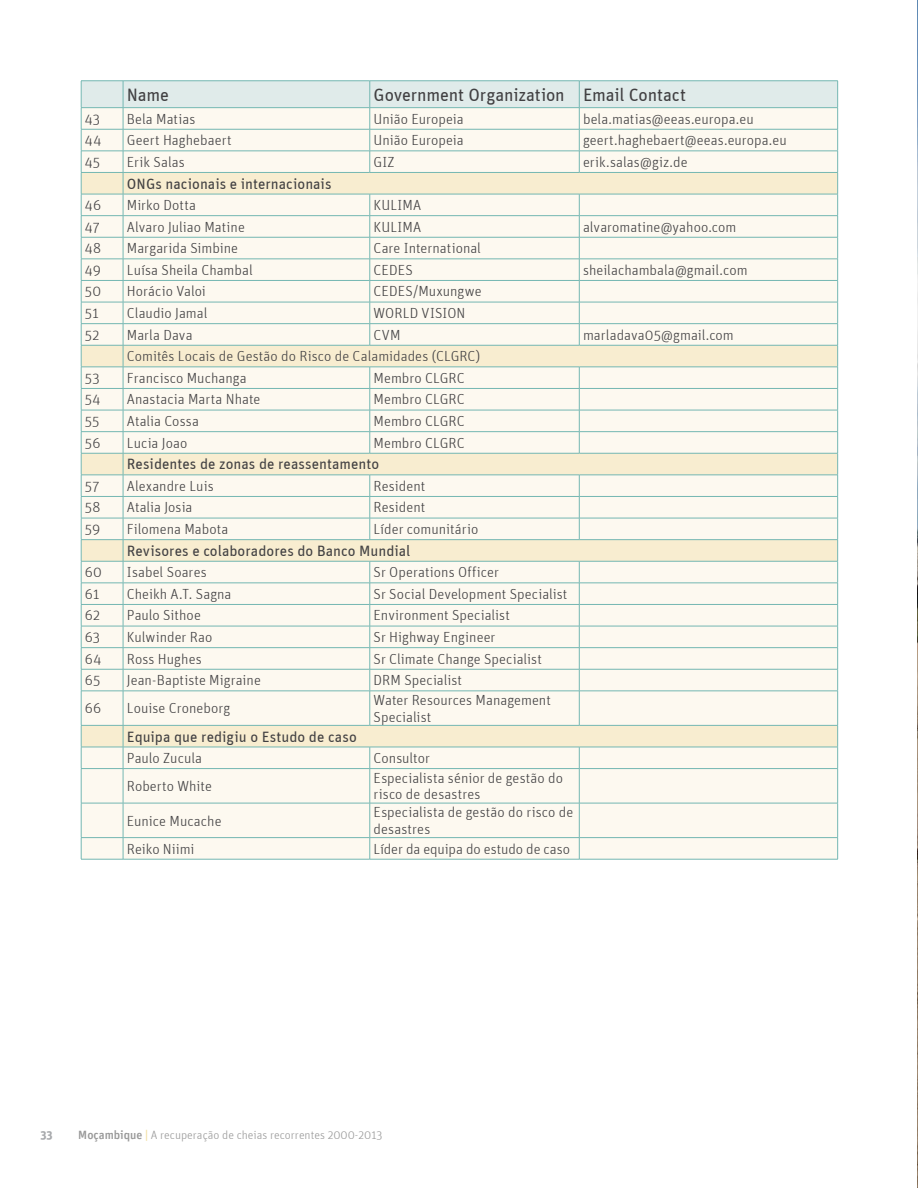
<style>
.page{position:relative;width:918px;height:1188px;background:#fff}
.page>*{position:absolute;margin:0;border:0;box-sizing:border-box;transform-origin:0 0}
.t1{font:18px "Unit";letter-spacing:-.01em;color:#414042}
.t2{font:15px "Unit";color:#414042}
.t3{font:300 14.7px/16.5px "Unit";letter-spacing:.005em;color:#414042}
.t4{font:300 12px "Unit";color:#999}
.t5{font:700 12px "Unit";color:#a7a9ac}
.s1{font-weight:500}
.s2{font-weight:700;color:#f3e0a6}
</style>
<div class="page">
<div style="left:82px;top:748px;width:755px;height:111px;background:#fdf9f0"></div>
<svg style="left:82px;top:692px;width:755px;height:55px;fill:#fdf9f0"></svg>
<hr style="left:81px;top:725px;width:42px;height:1px;background:#74b7b2">
<hr style="left:81px;top:747px;width:42px;height:1px;background:#74b7b2">
<hr style="left:81px;top:768px;width:42px;height:1px;background:#74b7b2">
<hr style="left:81px;top:803px;width:42px;height:1px;background:#74b7b2">
<hr style="left:81px;top:837px;width:42px;height:1px;background:#74b7b2">
<hr style="left:81px;top:859px;width:42px;height:1px;background:#74b7b2">
<hr style="left:370px;top:691px;width:209px;height:1px;background:#74b7b2">
<hr style="left:579px;top:691px;width:259px;height:1px;background:#74b7b2">
<hr style="left:370px;top:768px;width:209px;height:1px;background:#74b7b2">
<hr style="left:579px;top:768px;width:259px;height:1px;background:#74b7b2">
<hr style="left:370px;top:803px;width:209px;height:1px;background:#74b7b2">
<hr style="left:579px;top:803px;width:259px;height:1px;background:#74b7b2">
<hr style="left:370px;top:837px;width:209px;height:1px;background:#74b7b2">
<hr style="left:579px;top:837px;width:259px;height:1px;background:#74b7b2">
<hr style="left:370px;top:859px;width:209px;height:1px;background:#74b7b2">
<hr style="left:579px;top:859px;width:259px;height:1px;background:#74b7b2">
<hr style="left:123px;top:725px;width:247px;height:1px;background:#74b7b2">
<hr style="left:370px;top:725px;width:209px;height:1px;background:#74b7b2">
<hr style="left:579px;top:725px;width:259px;height:1px;background:#74b7b2">
<hr style="left:123px;top:747px;width:247px;height:1px;background:#74b7b2">
<hr style="left:370px;top:747px;width:209px;height:1px;background:#74b7b2">
<hr style="left:579px;top:747px;width:259px;height:1px;background:#74b7b2">
<hr style="left:370px;top:691px;width:1px;height:34px;background:#74b7b2">
<svg style="left:370px;top:747px;width:1px;height:21px"></svg>
<hr style="left:370px;top:769px;width:1px;height:34px;background:#74b7b2">
<hr style="left:370px;top:803px;width:1px;height:34px;background:#74b7b2">
<svg style="left:370px;top:838px;width:1px;height:21px"></svg>
<hr style="left:81px;top:691px;width:42px;height:1px;background:#74b7b2">
<hr style="left:81px;top:691px;width:1px;height:34px;background:#74b7b2">
<svg style="left:81px;top:726px;width:1px;height:42px"></svg>
<hr style="left:81px;top:769px;width:1px;height:34px;background:#74b7b2">
<hr style="left:81px;top:803px;width:1px;height:34px;background:#74b7b2">
<svg style="left:81px;top:838px;width:1px;height:21px"></svg>
<hr style="left:123px;top:691px;width:247px;height:1px;background:#74b7b2">
<hr style="left:123px;top:691px;width:1px;height:34px;background:#74b7b2">
<svg style="left:123px;top:726px;width:1px;height:42px"></svg>
<hr style="left:123px;top:768px;width:247px;height:1px;background:#74b7b2">
<hr style="left:123px;top:769px;width:1px;height:34px;background:#74b7b2">
<hr style="left:123px;top:803px;width:247px;height:1px;background:#74b7b2">
<hr style="left:123px;top:803px;width:1px;height:34px;background:#74b7b2">
<hr style="left:123px;top:837px;width:247px;height:1px;background:#74b7b2">
<svg style="left:123px;top:838px;width:1px;height:21px"></svg>
<hr style="left:123px;top:859px;width:247px;height:1px;background:#74b7b2">
<hr style="left:579px;top:691px;width:1px;height:34px;background:#74b7b2">
<hr style="left:837px;top:691px;width:1px;height:34px;background:#74b7b2">
<svg style="left:579px;top:747px;width:1px;height:21px"></svg>
<svg style="left:837px;top:726px;width:1px;height:42px"></svg>
<hr style="left:579px;top:769px;width:1px;height:34px;background:#74b7b2">
<hr style="left:837px;top:769px;width:1px;height:34px;background:#74b7b2">
<hr style="left:579px;top:803px;width:1px;height:34px;background:#74b7b2">
<hr style="left:837px;top:803px;width:1px;height:34px;background:#74b7b2">
<svg style="left:579px;top:838px;width:1px;height:21px"></svg>
<svg style="left:837px;top:838px;width:1px;height:21px"></svg>
<svg style="left:81px;top:81px;width:757px;height:610px"></svg>
<img style="left:917px;top:0;width:1px;height:1188px">
<p class="t1" style="left:127px;top:88px;width:44px">Name</p>
<p class="t1" style="left:374px;top:88px;width:314px">Government Organization Email Contact</p>
<p class="t3" style="left:85px;top:112px;width:17px">43</p>
<p class="t3" style="left:127px;top:112px;width:70px">Bela Matias</p>
<p class="t3" style="left:374px;top:112px;width:92px">União Europeia</p>
<p class="t3" style="left:583px;top:112px;width:172px">bela.matias@eeas.europa.eu</p>
<p class="t3" style="left:85px;top:133px;width:18px">44</p>
<p class="t3" style="left:127px;top:133px;width:106px">Geert Haghebaert</p>
<p class="t3" style="left:374px;top:133px;width:92px">União Europeia</p>
<p class="t3" style="left:583px;top:133px;width:205px">geert.haghebaert@eeas.europa.eu</p>
<p class="t3" style="left:85px;top:155px;width:17px">45</p>
<p class="t3" style="left:127px;top:155px;width:60px">Erik Salas</p>
<p class="t3" style="left:374px;top:155px;width:23px">GIZ</p>
<p class="t3" style="left:583px;top:155px;width:106px">erik.salas@giz.de</p>
<p class="t2" style="left:127px;top:178px;width:206px">ONGs nacionais e internacionais</p>
<p class="t3" style="left:85px;top:198px;width:18px">46</p>
<p class="t3" style="left:127px;top:198px;width:71px">Mirko Dotta</p>
<p class="t3" style="left:374px;top:198px;width:49px">KULIMA</p>
<p class="t3" style="left:85px;top:220px;width:16px">47</p>
<p class="t3" style="left:127px;top:220px;width:120px">Alvaro Juliao Matine</p>
<p class="t3" style="left:374px;top:220px;width:49px">KULIMA</p>
<p class="t3" style="left:583px;top:220px;width:155px">alvaromatine@yahoo.com</p>
<p class="t3" style="left:85px;top:241px;width:18px">48</p>
<p class="t3" style="left:127px;top:241px;width:113px">Margarida Simbine</p>
<p class="t3" style="left:374px;top:241px;width:109px">Care International</p>
<p class="t3" style="left:85px;top:263px;width:17px">49</p>
<p class="t3" style="left:127px;top:263px;width:127px">Luísa Sheila Chambal</p>
<p class="t3" style="left:374px;top:263px;width:41px">CEDES</p>
<p class="t3" style="left:583px;top:263px;width:166px">sheilachambala@gmail.com</p>
<p class="t3" style="left:85px;top:284px;width:18px">50</p>
<p class="t3" style="left:127px;top:284px;width:81px">Horácio Valoi</p>
<p class="t3" style="left:374px;top:284px;width:110px">CEDES/Muxungwe</p>
<p class="t3" style="left:85px;top:306px;width:15px">51</p>
<p class="t3" style="left:127px;top:306px;width:82px">Claudio Jamal</p>
<p class="t3" style="left:374px;top:306px;width:93px">WORLD VISION</p>
<p class="t3" style="left:85px;top:328px;width:16px">52</p>
<p class="t3" style="left:127px;top:328px;width:67px">Marla Dava</p>
<p class="t3" style="left:374px;top:328px;width:28px">CVM</p>
<p class="t3" style="left:583px;top:328px;width:152px">marladava05@gmail.com</p>
<p class="t3" style="left:127px;top:349px;width:355px">Comitês Locais de Gestão do Risco de Calamidades (CLGRC)</p>
<p class="t3" style="left:85px;top:371px;width:16px">53</p>
<p class="t3" style="left:127px;top:371px;width:121px">Francisco Muchanga</p>
<p class="t3" style="left:374px;top:371px;width:93px">Membro CLGRC</p>
<p class="t3" style="left:85px;top:392px;width:17px">54</p>
<p class="t3" style="left:127px;top:392px;width:135px">Anastacia Marta Nhate</p>
<p class="t3" style="left:374px;top:392px;width:93px">Membro CLGRC</p>
<p class="t3" style="left:85px;top:414px;width:16px">55</p>
<p class="t3" style="left:127px;top:414px;width:74px">Atalia Cossa</p>
<p class="t3" style="left:374px;top:414px;width:93px">Membro CLGRC</p>
<p class="t3" style="left:85px;top:436px;width:17px">56</p>
<p class="t3" style="left:127px;top:436px;width:62px">Lucia Joao</p>
<p class="t3" style="left:374px;top:436px;width:93px">Membro CLGRC</p>
<p class="t2" style="left:127px;top:459px;width:254px">Residentes de zonas de reassentamento</p>
<p class="t3" style="left:85px;top:479px;width:16px">57</p>
<p class="t3" style="left:127px;top:479px;width:88px">Alexandre Luis</p>
<p class="t3" style="left:374px;top:479px;width:53px">Resident</p>
<p class="t3" style="left:85px;top:500px;width:17px">58</p>
<p class="t3" style="left:127px;top:500px;width:67px">Atalia Josia</p>
<p class="t3" style="left:374px;top:500px;width:53px">Resident</p>
<p class="t3" style="left:85px;top:522px;width:17px">59</p>
<p class="t3" style="left:127px;top:522px;width:103px">Filomena Mabota</p>
<p class="t3" style="left:374px;top:522px;width:106px">Líder comunitário</p>
<p class="t2" style="left:127px;top:545px;width:285px">Revisores e colaboradores do Banco Mundial</p>
<p class="t3" style="left:85px;top:565px;width:19px">60</p>
<p class="t3" style="left:127px;top:565px;width:81px">Isabel Soares</p>
<p class="t3" style="left:374px;top:565px;width:127px">Sr Operations Officer</p>
<p class="t3" style="left:85px;top:587px;width:16px">61</p>
<p class="t3" style="left:127px;top:587px;width:106px">Cheikh A.T. Sagna</p>
<p class="t3" style="left:374px;top:587px;width:195px">Sr Social Development Specialist</p>
<p class="t3" style="left:85px;top:608px;width:17px">62</p>
<p class="t3" style="left:127px;top:608px;width:76px">Paulo Sithoe</p>
<p class="t3" style="left:374px;top:608px;width:138px">Environment Specialist</p>
<p class="t3" style="left:85px;top:630px;width:17px">63</p>
<p class="t3" style="left:127px;top:630px;width:87px">Kulwinder Rao</p>
<p class="t3" style="left:374px;top:630px;width:123px">Sr Highway Engineer</p>
<p class="t3" style="left:85px;top:652px;width:18px">64</p>
<p class="t3" style="left:127px;top:652px;width:76px">Ross Hughes</p>
<p class="t3" style="left:374px;top:652px;width:170px">Sr Climate Change Specialist</p>
<p class="t3" style="left:85px;top:673px;width:17px">65</p>
<p class="t3" style="left:127px;top:673px;width:136px">Jean-Baptiste Migraine</p>
<p class="t3" style="left:374px;top:673px;width:90px">DRM Specialist</p>
<p class="t3" style="left:85px;top:701px;width:18px">66</p>
<p class="t3" style="left:127px;top:701px;width:105px">Louise Croneborg</p>
<p class="t3" style="left:374px;top:693px;width:179px">Water Resources Management<br>Specialist</p>
<p class="t2" style="left:127px;top:731px;width:231px">Equipa que redigiu o Estudo de caso</p>
<p class="t3" style="left:127px;top:751px;width:77px">Paulo Zucula</p>
<p class="t3" style="left:374px;top:751px;width:58px">Consultor</p>
<p class="t3" style="left:127px;top:779px;width:87px">Roberto White</p>
<p class="t3" style="left:374px;top:771px;width:191px">Especialista sénior de gestão do risco de desastres</p>
<p class="t3" style="left:127px;top:814px;width:96px">Eunice Mucache</p>
<p class="t3" style="left:374px;top:805px;width:201px">Especialista de gestão do risco de desastres</p>
<p class="t3" style="left:127px;top:842px;width:69px">Reiko Niimi</p>
<p class="t3" style="left:374px;top:842px;width:198px">Líder da equipa do estudo de caso</p>
<p class="t5" style="left:40px;top:1130px;width:14px">33</p>
<p class="t4" style="left:78px;top:1130px;width:306px"><span class="s1">Moçambique</span> <span class="s2">|</span> A recuperação de cheias recorrentes 2000-2013</p>
</div>
